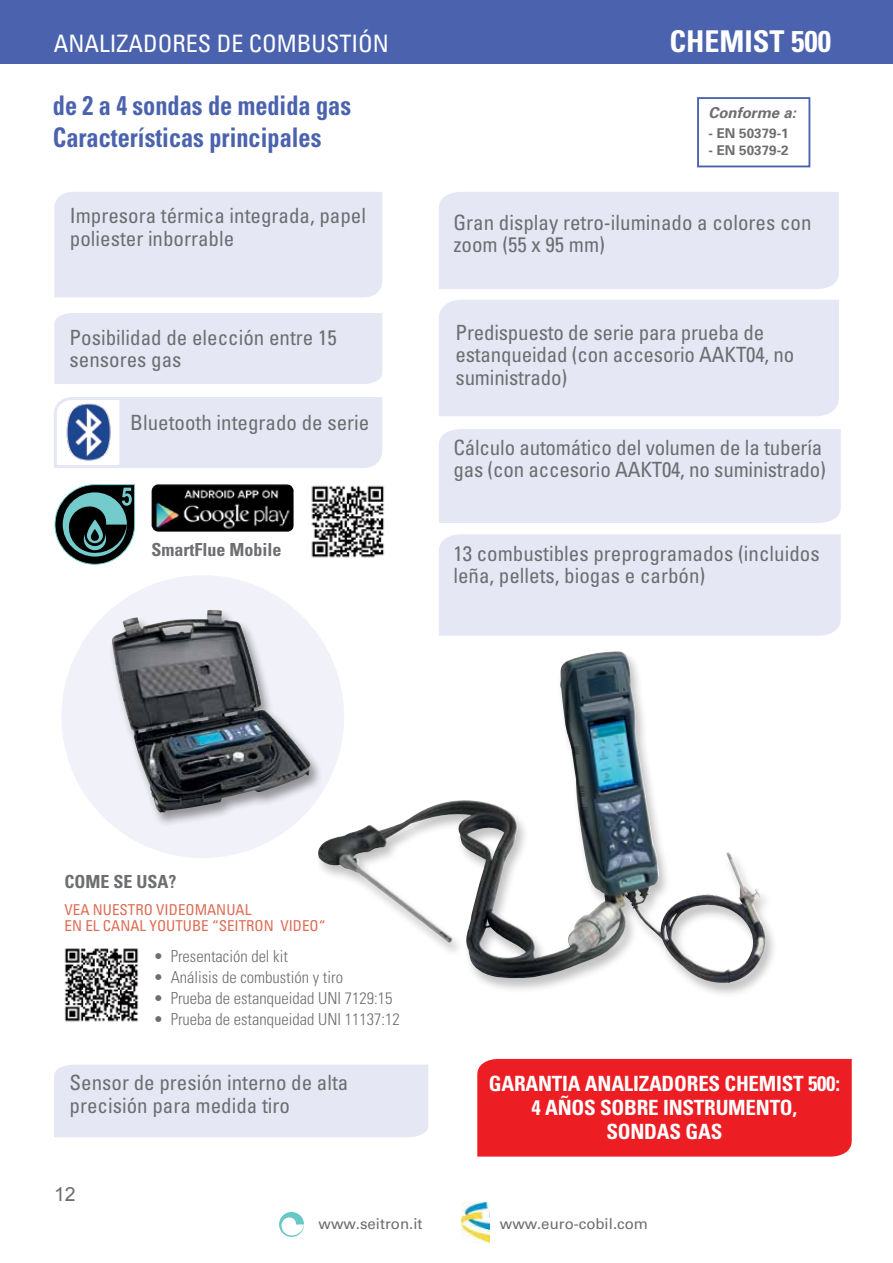
<style>
.page{position:relative;width:893px;height:1263px;background:#fff}
.page>*{position:absolute;margin:0;border:0;box-sizing:border-box;transform-origin:0 0}
.t1{font:700 condensed 30px "Univers";color:#fff}
.t2{font:700 condensed 27px/32.4px "Univers";color:#4b63ae;scale:.9 1}
.t3{font:condensed 24px "Univers";color:#fff}
.t4{font:condensed 21px/22.5px "Univers";color:#6d6e71}
.t5{font:700 condensed 21px/24px "Univers";letter-spacing:-.01em;color:#fff;text-align:center}
.t6{font:19.5px "Arial";color:#6d6e71}
.t7{font:700 condensed 18px "Univers";color:#6d6e71}
.t8{font:300 condensed 16.5px "Univers";color:#6d6e71}
.t9{font:condensed 15px/16.5px "Univers";color:#dd6d54}
.t10{font:15px "Univers";color:#6d6e71}
.t11{font:italic 700 15px "Univers";color:#6d6e71}
.t12{font:700 13.5px "Univers";color:#6d6e71}
</style>
<div class="page">
<svg style="left:279px;top:1212px;width:25px;height:25px"></svg>
<img style="left:462px;top:1202px;width:27px;height:41px">
<div style="left:0;top:0;width:893px;height:64px;background:#4b63ae"></div>
<div style="left:61px;top:575px;width:283px;height:283px;background:#f1f1f9;border-radius:50%"></div>
<div style="left:54px;top:1064px;width:374px;height:73px;background:#e6e7f4"></div>
<div style="left:54px;top:313px;width:328px;height:71px;background:#e6e7f4"></div>
<div style="left:439px;top:192px;width:400px;height:97px;background:#e6e7f4"></div>
<div style="left:54px;top:192px;width:328px;height:105px;background:#e6e7f4"></div>
<div style="left:108px;top:609px;width:215px;height:219px;background:#000;opacity:.4"></div>
<img style="left:112px;top:610px;width:97px;height:126px">
<div style="left:314px;top:650px;width:465px;height:349px;background:#000;opacity:.25"></div>
<img style="left:316px;top:651px;width:345px;height:328px">
<img style="left:64px;top:948px;width:75px;height:74px">
<svg style="left:55px;top:484px;width:80px;height:81px;background:#4e696a"></svg>
<img style="left:151px;top:484px;width:143px;height:48px">
<img style="left:311px;top:485px;width:74px;height:73px">
<div style="left:439px;top:300px;width:400px;height:116px;background:#e6e7f4"></div>
<div style="left:54px;top:397px;width:328px;height:71px;background:#e6e7f4"></div>
<img style="left:62px;top:399px;width:52px;height:66px">
<div style="left:439px;top:429px;width:402px;height:94px;background:#e6e7f4"></div>
<div style="left:439px;top:534px;width:402px;height:102px;background:#e6e7f4"></div>
<div style="left:477px;top:1059px;width:375px;height:97px;background:#ed1d24"></div>
<div style="left:697px;top:97px;width:113px;height:70px;border:2px solid #4b63ae"></div>
<p class="t3" style="left:54px;top:28px;width:336px">ANALIZADORES DE COMBUSTIÓN</p>
<h1 class="t1" style="left:669px;top:23px;width:163px">CHEMIST 500</h1>
<p class="t2" style="left:53px;top:89px;width:333px">de 2 a 4 sondas de medida gas<br>Características principales</p>
<p class="t4" style="left:70px;top:204px;width:298px">Impresora térmica integrada, papel poliester inborrable</p>
<p class="t4" style="left:70px;top:326px;width:269px">Posibilidad de elección entre 15 sensores gas</p>
<p class="t4" style="left:130px;top:411px;width:241px">Bluetooth integrado de serie</p>
<p class="t7" style="left:151px;top:539px;width:131px">SmartFlue Mobile</p>
<p class="t11" style="left:708px;top:103px;width:89px">Conforme a:</p>
<p class="t12" style="left:708px;top:125px;width:82px">- EN 50379-1</p>
<p class="t12" style="left:708px;top:142px;width:82px">- EN 50379-2</p>
<p class="t4" style="left:453px;top:211px;width:360px">Gran display retro-iluminado a colores con zoom (55 x 95 mm)</p>
<p class="t4" style="left:456px;top:321px;width:340px">Predispuesto de serie para prueba de estanqueidad (con accesorio AAKT04, no suministrado)</p>
<p class="t4" style="left:453px;top:436px;width:374px">Cálculo automático del volumen de la tubería gas (con accesorio AAKT04, no suministrado)</p>
<p class="t4" style="left:453px;top:542px;width:368px">13 combustibles preprogramados (incluidos leña, pellets, biogas e carbón)</p>
<p class="t7" style="left:65px;top:870px;width:113px">COME SE USA?</p>
<p class="t9" style="left:65px;top:901px;width:262px">VEA NUESTRO VIDEOMANUAL<br>EN EL CANAL YOUTUBE “SEITRON VIDEO“</p>
<p class="t8" style="left:153px;top:946px;width:136px">• Presentación del kit</p>
<p class="t8" style="left:153px;top:967px;width:191px">• Análisis de combustión y tiro</p>
<p class="t8" style="left:153px;top:988px;width:240px">• Prueba de estanqueidad UNI 7129:15</p>
<p class="t8" style="left:153px;top:1009px;width:248px">• Prueba de estanqueidad UNI 11137:12</p>
<p class="t4" style="left:70px;top:1071px;width:280px">Sensor de presión interno de alta precisión para medida tiro</p>
<p class="t6" style="left:54px;top:1181px;width:23px">12</p>
<p class="t5" style="left:489px;top:1072px;width:353px">GARANTIA ANALIZADORES CHEMIST 500:<br>4 AÑOS SOBRE INSTRUMENTO,<br>SONDAS GAS</p>
<p class="t10" style="left:319px;top:1214px;width:105px">www.seitron.it</p>
<p class="t10" style="left:500px;top:1214px;width:150px">www.euro-cobil.com</p>
</div>
